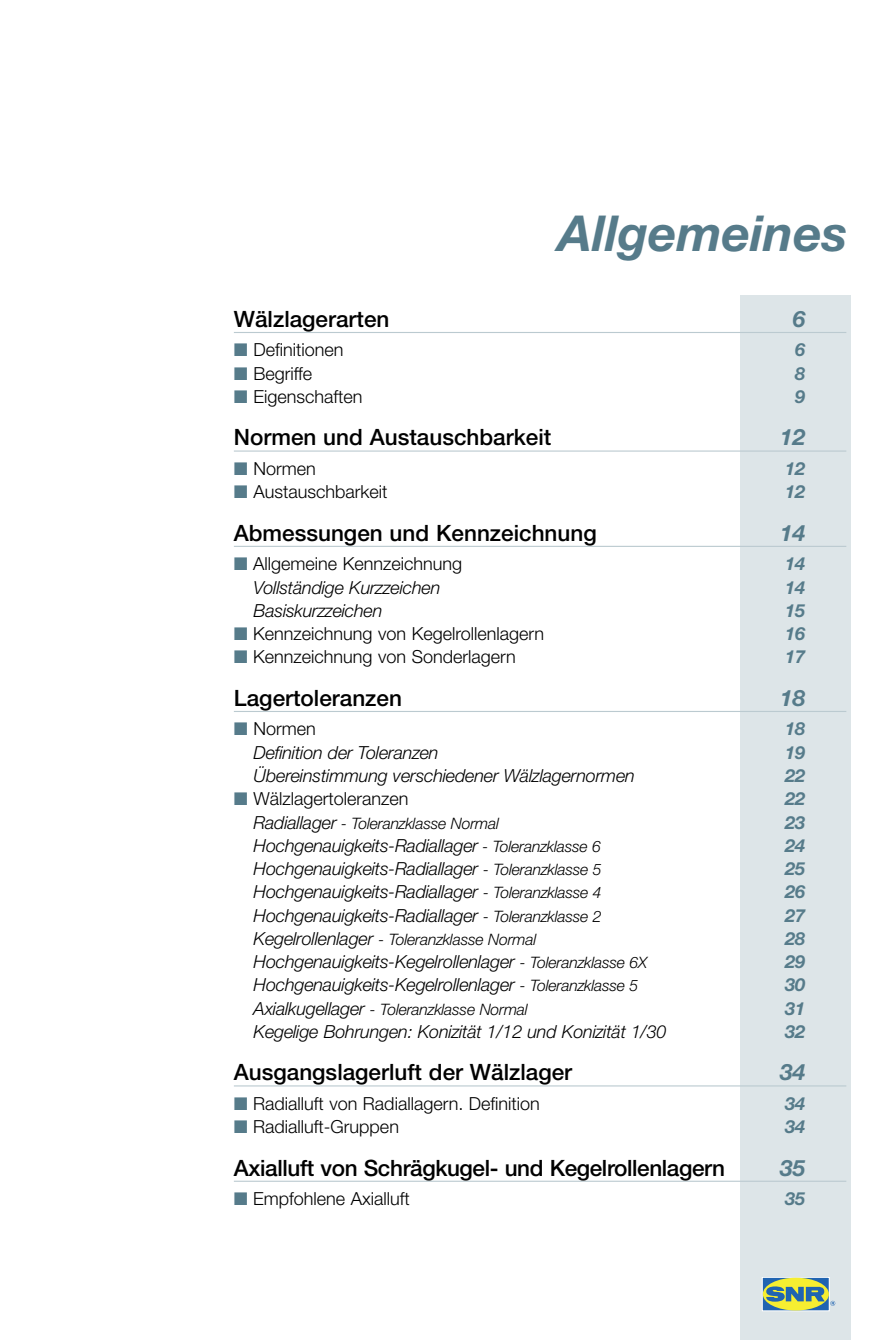
<style>
.page{position:relative;width:881px;height:1340px;background:#fff}
.page>*{position:absolute;margin:0;border:0;box-sizing:border-box;transform-origin:0 0}
.t1{font:italic 700 49.5px "Helvetica Neue";color:#567b8a}
.t2{font:500 22.5px "Helvetica Neue";color:#000}
.t3{font:italic 700 22.5px "Helvetica Neue";color:#567b8a}
.t4{font:italic 300 18px "Helvetica Neue";letter-spacing:-.01em;color:#000}
.t5{font:300 18px "Helvetica Neue";color:#000}
.t6{font:italic 700 18px "Helvetica Neue";color:#567b8a}
.t7{font:italic 300 15.75px "Helvetica Neue";letter-spacing:-.01em;color:#000}
.s1{font-family:"European Pi Three";font-weight:400;font-size:16.88px;color:#567b8a}
.s2{font-size:18px}
.s3{font-size:15.75px}
</style>
<div class="page">
<div style="left:739px;top:296px;width:110px;height:1043px;background:#dde5e8"></div>
<svg style="left:763px;top:1279px;width:64px;height:29px"></svg>
<div style="left:761px;top:1277px;width:68px;height:33px;border:1px solid #fff"></div>
<div style="left:762px;top:1277px;width:66px;height:33px;background:#f6ee31;border-radius:50%"></div>
<svg style="left:765px;top:1286px;width:59px;height:15px"></svg>
<svg style="left:830px;top:1300px;width:4px;height:5px"></svg>
<hr style="left:234px;top:332px;width:612px;height:1px;background:#bbcad0">
<hr style="left:234px;top:450px;width:612px;height:1px;background:#bbcad0">
<hr style="left:234px;top:546px;width:612px;height:1px;background:#bbcad0">
<hr style="left:234px;top:711px;width:612px;height:1px;background:#bbcad0">
<hr style="left:234px;top:1085px;width:612px;height:1px;background:#bbcad0">
<hr style="left:234px;top:1180px;width:612px;height:1px;background:#bbcad0">
<h1 class="t1" style="left:558px;top:215px;width:291px">Allgemeines</h1>
<p class="t2" style="left:234px;top:311px;width:157px">Wälzlagerarten</p>
<p class="t3" style="left:792px;top:311px;width:14px">6</p>
<p class="t5" style="left:234px;top:343px;width:111px"><span class="s1">-</span> Definitionen</p>
<p class="t6" style="left:794px;top:343px;width:12px">6</p>
<p class="t5" style="left:234px;top:367px;width:80px"><span class="s1">-</span> Begriffe</p>
<p class="t6" style="left:794px;top:367px;width:12px">8</p>
<p class="t5" style="left:234px;top:390px;width:130px"><span class="s1">-</span> Eigenschaften</p>
<p class="t6" style="left:794px;top:390px;width:12px">9</p>
<p class="t2" style="left:234px;top:429px;width:319px">Normen und Austauschbarkeit</p>
<p class="t3" style="left:779px;top:429px;width:27px">12</p>
<p class="t5" style="left:234px;top:462px;width:83px"><span class="s1">-</span> Normen</p>
<p class="t6" style="left:784px;top:462px;width:22px">12</p>
<p class="t5" style="left:234px;top:485px;width:155px"><span class="s1">-</span> Austauschbarkeit</p>
<p class="t6" style="left:784px;top:485px;width:22px">12</p>
<p class="t2" style="left:234px;top:524px;width:364px">Abmessungen und Kennzeichnung</p>
<p class="t3" style="left:779px;top:524px;width:27px">14</p>
<p class="t5" style="left:234px;top:557px;width:230px"><span class="s1">-</span> Allgemeine Kennzeichnung</p>
<p class="t6" style="left:784px;top:557px;width:22px">14</p>
<p class="t4" style="left:253px;top:580px;width:188px">Vollständige Kurzzeichen</p>
<p class="t6" style="left:784px;top:580px;width:22px">14</p>
<p class="t4" style="left:253px;top:604px;width:130px">Basiskurzzeichen</p>
<p class="t6" style="left:784px;top:604px;width:22px">15</p>
<p class="t5" style="left:234px;top:627px;width:312px"><span class="s1">-</span> Kennzeichnung von Kegelrollenlagern</p>
<p class="t6" style="left:784px;top:627px;width:22px">16</p>
<p class="t5" style="left:234px;top:650px;width:283px"><span class="s1">-</span> Kennzeichnung von Sonderlagern</p>
<p class="t6" style="left:784px;top:650px;width:22px">17</p>
<p class="t2" style="left:234px;top:689px;width:169px">Lagertoleranzen</p>
<p class="t3" style="left:779px;top:689px;width:27px">18</p>
<p class="t5" style="left:234px;top:722px;width:83px"><span class="s1">-</span> Normen</p>
<p class="t6" style="left:784px;top:722px;width:22px">18</p>
<p class="t4" style="left:253px;top:746px;width:186px">Definition der Toleranzen</p>
<p class="t6" style="left:784px;top:746px;width:22px">19</p>
<p class="t4" style="left:253px;top:769px;width:382px">Übereinstimmung verschiedener Wälzlagernormen</p>
<p class="t6" style="left:784px;top:769px;width:22px">22</p>
<p class="t5" style="left:234px;top:792px;width:176px"><span class="s1">-</span> Wälzlagertoleranzen</p>
<p class="t6" style="left:784px;top:792px;width:22px">22</p>
<p class="t7" style="left:253px;top:817px;width:247px"><span class="s2">Radiallager</span> - Toleranzklasse Normal</p>
<p class="t6" style="left:784px;top:815px;width:22px">23</p>
<p class="t4" style="left:253px;top:839px;width:349px">Hochgenauigkeits-Radiallager <span class="s3">- Toleranzklasse 6</span></p>
<p class="t6" style="left:784px;top:839px;width:22px">24</p>
<p class="t4" style="left:253px;top:862px;width:349px">Hochgenauigkeits-Radiallager <span class="s3">- Toleranzklasse 5</span></p>
<p class="t6" style="left:784px;top:862px;width:22px">25</p>
<p class="t4" style="left:253px;top:885px;width:349px">Hochgenauigkeits-Radiallager <span class="s3">- Toleranzklasse 4</span></p>
<p class="t6" style="left:784px;top:885px;width:22px">26</p>
<p class="t4" style="left:253px;top:908px;width:349px">Hochgenauigkeits-Radiallager <span class="s3">- Toleranzklasse 2</span></p>
<p class="t6" style="left:784px;top:908px;width:22px">27</p>
<p class="t7" style="left:253px;top:933px;width:284px"><span class="s2">Kegelrollenlager</span> - Toleranzklasse Normal</p>
<p class="t6" style="left:784px;top:932px;width:22px">28</p>
<p class="t4" style="left:253px;top:955px;width:395px">Hochgenauigkeits-Kegelrollenlager <span class="s3">- Toleranzklasse 6X</span></p>
<p class="t6" style="left:784px;top:955px;width:22px">29</p>
<p class="t4" style="left:253px;top:978px;width:386px">Hochgenauigkeits-Kegelrollenlager <span class="s3">- Toleranzklasse 5</span></p>
<p class="t6" style="left:784px;top:978px;width:22px">30</p>
<p class="t7" style="left:253px;top:1003px;width:276px"><span class="s2">Axialkugellager</span> - Toleranzklasse Normal</p>
<p class="t6" style="left:784px;top:1001px;width:22px">31</p>
<p class="t4" style="left:253px;top:1025px;width:414px">Kegelige Bohrungen: Konizität 1/12 und Konizität 1/30</p>
<p class="t6" style="left:784px;top:1025px;width:22px">32</p>
<p class="t2" style="left:234px;top:1064px;width:340px">Ausgangslagerluft der Wälzlager</p>
<p class="t3" style="left:779px;top:1064px;width:27px">34</p>
<p class="t5" style="left:234px;top:1097px;width:307px"><span class="s1">-</span> Radialluft von Radiallagern. Definition</p>
<p class="t6" style="left:784px;top:1097px;width:22px">34</p>
<p class="t5" style="left:234px;top:1120px;width:166px"><span class="s1">-</span> Radialluft-Gruppen</p>
<p class="t6" style="left:784px;top:1120px;width:22px">34</p>
<p class="t2" style="left:234px;top:1159px;width:492px">Axialluft von Schrägkugel- und Kegelrollenlagern</p>
<p class="t3" style="left:779px;top:1159px;width:27px">35</p>
<p class="t5" style="left:234px;top:1192px;width:177px"><span class="s1">-</span> Empfohlene Axialluft</p>
<p class="t6" style="left:784px;top:1192px;width:22px">35</p>
</div>
